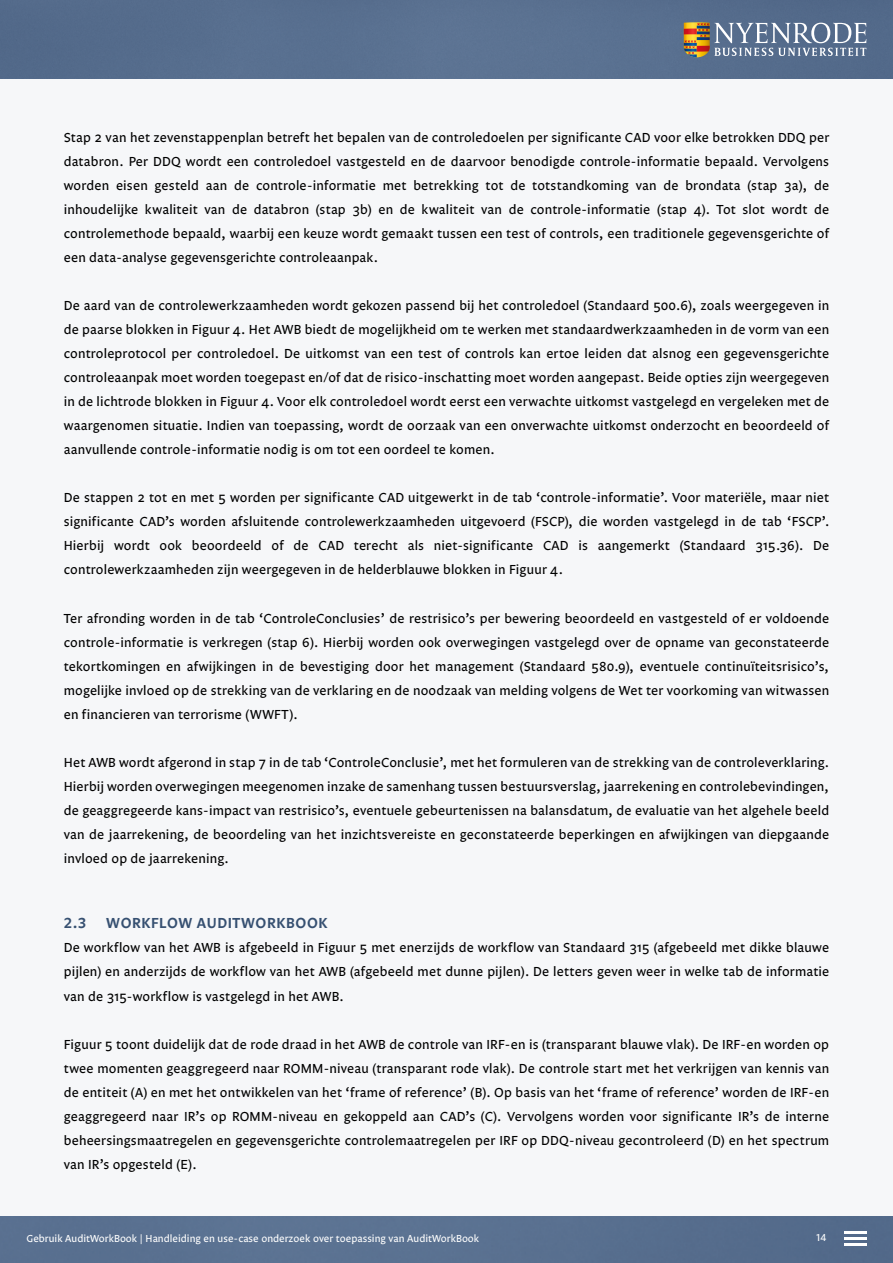
<style>
.page{position:relative;width:893px;height:1263px;background:#f6f7f9}
.page>*{position:absolute;margin:0;border:0;box-sizing:border-box;transform-origin:0 0}
.t1{font:600 15px "Legato OT";letter-spacing:.04em;color:#365071}
.t2{font:13.5px/24px "Legato OT";letter-spacing:.01em;color:#000;text-align:justify}
.t3{font:10.5px "Legato OT";color:#fff}
</style>
<div class="page">
<div style="left:0;top:1216px;width:893px;height:47px;background:#597090"></div>
<hr style="left:844px;top:1231px;width:22px;height:2px;background:#fff">
<hr style="left:844px;top:1237px;width:22px;height:2px;background:#fff">
<hr style="left:844px;top:1243px;width:22px;height:2px;background:#fff">
<div style="left:0;top:0;width:893px;height:79px;background:#586f8f"></div>
<svg style="left:684px;top:22px;width:182px;height:35px;background:#828a96"></svg>
<p class="t2" style="left:64px;top:126px;width:767px">Stap 2 van het zevenstappenplan betreft het bepalen van de controledoelen per significante CAD voor elke betrokken DDQ per databron. Per DDQ wordt een controledoel vastgesteld en de daarvoor benodigde controle-informatie bepaald. Vervolgens worden eisen gesteld aan de controle-informatie met betrekking tot de totstandkoming van de brondata (stap 3a), de inhoudelijke kwaliteit van de databron (stap 3b) en de kwaliteit van de controle-informatie (stap 4). Tot slot wordt de controlemethode bepaald, waarbij een keuze wordt gemaakt tussen een test of controls, een traditionele gegevensgerichte of een data-analyse gegevensgerichte controleaanpak.</p>
<p class="t2" style="left:64px;top:294px;width:767px">De aard van de controlewerkzaamheden wordt gekozen passend bij het controledoel (Standaard 500.6), zoals weergegeven in de paarse blokken in Figuur 4. Het AWB biedt de mogelijkheid om te werken met standaardwerkzaamheden in de vorm van een controleprotocol per controledoel. De uitkomst van een test of controls kan ertoe leiden dat alsnog een gegevensgerichte controleaanpak moet worden toegepast en/of dat de risico-inschatting moet worden aangepast. Beide opties zijn weergegeven in de lichtrode blokken in Figuur 4. Voor elk controledoel wordt eerst een verwachte uitkomst vastgelegd en vergeleken met de waargenomen situatie. Indien van toepassing, wordt de oorzaak van een onverwachte uitkomst onderzocht en beoordeeld of aanvullende controle-informatie nodig is om tot een oordeel te komen.</p>
<p class="t2" style="left:64px;top:486px;width:767px">De stappen 2 tot en met 5 worden per significante CAD uitgewerkt in de tab ‘controle-informatie’. Voor materiële, maar niet significante CAD’s worden afsluitende controlewerkzaamheden uitgevoerd (FSCP), die worden vastgelegd in de tab ‘FSCP’.<br>Hierbij wordt ook beoordeeld of de CAD terecht als niet-significante CAD is aangemerkt (Standaard 315.36). De controlewerkzaamheden zijn weergegeven in de helderblauwe blokken in Figuur 4.</p>
<p class="t2" style="left:64px;top:607px;width:767px">Ter afronding worden in de tab ‘ControleConclusies’ de restrisico’s per bewering beoordeeld en vastgesteld of er voldoende controle-informatie is verkregen (stap 6). Hierbij worden ook overwegingen vastgelegd over de opname van geconstateerde tekortkomingen en afwijkingen in de bevestiging door het management (Standaard 580.9), eventuele continuïteitsrisico’s, mogelijke invloed op de strekking van de verklaring en de noodzaak van melding volgens de Wet ter voorkoming van witwassen en financieren van terrorisme (WWFT).</p>
<p class="t2" style="left:64px;top:751px;width:767px">Het AWB wordt afgerond in stap 7 in de tab ‘ControleConclusie’, met het formuleren van de strekking van de controleverklaring.<br>Hierbij worden overwegingen meegenomen inzake de samenhang tussen bestuursverslag, jaarrekening en controlebevindingen, de geaggregeerde kans-impact van restrisico’s, eventuele gebeurtenissen na balansdatum, de evaluatie van het algehele beeld van de jaarrekening, de beoordeling van het inzichtsvereiste en geconstateerde beperkingen en afwijkingen van diepgaande invloed op de jaarrekening.</p>
<p class="t1" style="left:64px;top:914px;width:24px">2.3</p>
<p class="t1" style="left:106px;top:914px;width:223px">WORKFLOW AUDITWORKBOOK</p>
<p class="t2" style="left:64px;top:936px;width:767px">De workflow van het AWB is afgebeeld in Figuur 5 met enerzijds de workflow van Standaard 315 (afgebeeld met dikke blauwe pijlen) en anderzijds de workflow van het AWB (afgebeeld met dunne pijlen). De letters geven weer in welke tab de informatie van de 315-workflow is vastgelegd in het AWB.</p>
<p class="t2" style="left:64px;top:1032px;width:767px">Figuur 5 toont duidelijk dat de rode draad in het AWB de controle van IRF-en is (transparant blauwe vlak). De IRF-en worden op twee momenten geaggregeerd naar ROMM-niveau (transparant rode vlak). De controle start met het verkrijgen van kennis van de entiteit (A) en met het ontwikkelen van het ‘frame of reference’ (B). Op basis van het ‘frame of reference’ worden de IRF-en geaggregeerd naar IR’s op ROMM-niveau en gekoppeld aan CAD’s (C). Vervolgens worden voor significante IR’s de interne beheersingsmaatregelen en gegevensgerichte controlemaatregelen per IRF op DDQ-niveau gecontroleerd (D) en het spectrum van IR’s opgesteld (E).</p>
<p class="t3" style="left:27px;top:1233px;width:454px">Gebruik AuditWorkBook | Handleiding en use-case onderzoek over toepassing van AuditWorkBook</p>
<p class="t3" style="left:816px;top:1232px;width:12px">14</p>
</div>
